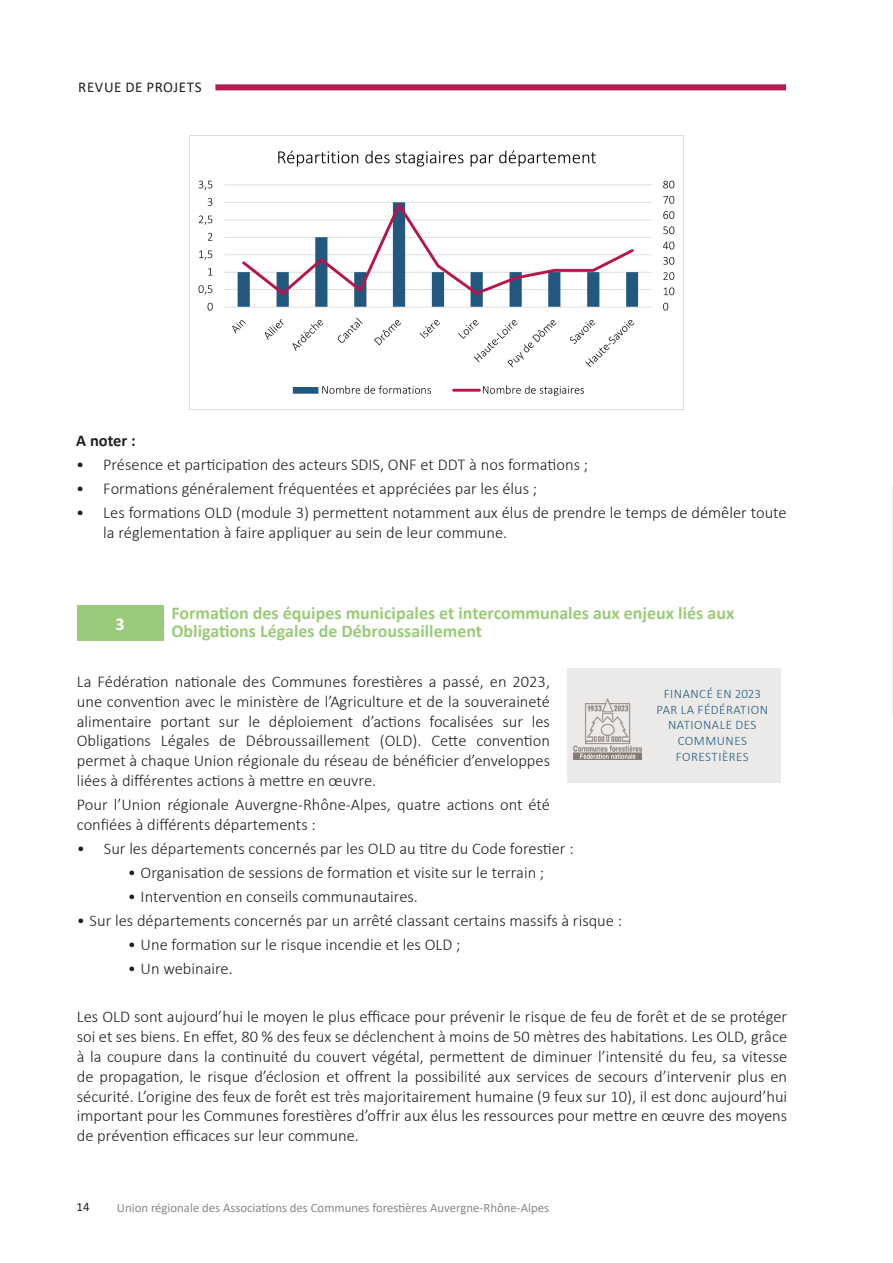
<style>
.page{position:relative;width:893px;height:1263px;background:#fff}
.page>*{position:absolute;margin:0;border:0;box-sizing:border-box;transform-origin:0 0}
.t1{font:700 18px/18px "Calibri";color:#9bcb7a}
.t2{font:700 18px "Calibri";color:#fff}
.t3{font:300 16.5px/19.8px "Calibri";color:#231f20}
.t4{font:700 16.5px "Calibri";color:#231f20}
.Titre_de_section_de_page_-_Noir{font:15px "Calibri";letter-spacing:.04em;color:#231f20}
.t5{font:300 12.9px/15.6px "Calibri";letter-spacing:.04em;color:#205b7f;text-align:center}
.t6{font:12.75px "Calibri";color:#86888b}
.t7{font:12.75px "Calibri";color:#231f20}
</style>
<div class="page">
<div style="left:215px;top:84px;width:571px;height:6px;background:#b31a51"></div>
<img style="left:189px;top:135px;width:494px;height:274px">
<div style="left:77px;top:605px;width:86px;height:36px;background:#9bcb7a"></div>
<div style="left:567px;top:668px;width:214px;height:115px;background:#eceae8"></div>
<img style="left:574px;top:698px;width:67px;height:62px">
<hr style="left:892px;top:487px;width:1px;height:230px;background:#867b72">
<p class="Titre_de_section_de_page_-_Noir" style="left:78px;top:77px;width:125px">REVUE DE PROJETS</p>
<p class="t4" style="left:76px;top:428px;width:61px">A noter :</p>
<p class="t3" style="left:76px;top:454px;width:513px">• Présence et participation des acteurs SDIS, ONF et DDT à nos formations ;</p>
<p class="t3" style="left:76px;top:478px;width:462px">• Formations généralement fréquentées et appréciées par les élus ;</p>
<p class="t3" style="left:103px;top:502px;width:685px;text-indent:-27px">• Les formations OLD (module 3) permettent notamment aux élus de prendre le temps de démêler toute la réglementation à faire appliquer au sein de leur commune.</p>
<p class="t2" style="left:116px;top:611px;width:11px">3</p>
<p class="t1" style="left:171px;top:604px;width:564px">Formation des équipes municipales et intercommunales aux enjeux liés aux<br>Obligations Légales de Débroussaillement</p>
<p class="t3" style="left:77px;top:671px;width:475px;text-align:justify">La Fédération nationale des Communes forestières a passé, en 2023, une convention avec le ministère de l’Agriculture et de la souveraineté alimentaire portant sur le déploiement d’actions focalisées sur les Obligations Légales de Débroussaillement (OLD). Cette convention permet à chaque Union régionale du réseau de bénéficier d’enveloppes liées à différentes actions à mettre en œuvre.</p>
<p class="t3" style="left:77px;top:794px;width:475px">Pour l’Union régionale Auvergne-Rhône-Alpes, quatre actions ont été confiées à différents départements :</p>
<p class="t3" style="left:77px;top:838px;width:498px">• Sur les départements concernés par les OLD au titre du Code forestier :</p>
<p class="t3" style="left:128px;top:862px;width:418px">• Organisation de sessions de formation et visite sur le terrain ;</p>
<p class="t3" style="left:128px;top:886px;width:292px">• Intervention en conseils communautaires.</p>
<p class="t3" style="left:77px;top:910px;width:547px">• Sur les départements concernés par un arrêté classant certains massifs à risque :</p>
<p class="t3" style="left:128px;top:934px;width:334px">• Une formation sur le risque incendie et les OLD ;</p>
<p class="t3" style="left:128px;top:959px;width:106px">• Un webinaire.</p>
<p class="t3" style="left:77px;top:1007px;width:712px;text-align:justify">Les OLD sont aujourd’hui le moyen le plus efficace pour prévenir le risque de feu de forêt et de se protéger soi et ses biens. En effet, 80 % des feux se déclenchent à moins de 50 mètres des habitations. Les OLD, grâce à la coupure dans la continuité du couvert végétal, permettent de diminuer l’intensité du feu, sa vitesse de propagation, le risque d’éclosion et offrent la possibilité aux services de secours d’intervenir plus en sécurité. L’origine des feux de forêt est très majoritairement humaine (9 feux sur 10), il est donc aujourd’hui important pour les Communes forestières d’offrir aux élus les ressources pour mettre en œuvre des moyens de prévention efficaces sur leur commune.</p>
<p class="t5" style="left:657px;top:686px;width:113px">FINANCÉ EN 2023<br>PAR LA FÉDÉRATION<br>NATIONALE DES<br>COMMUNES<br>FORESTIÈRES</p>
<p class="t7" style="left:77px;top:1197px;width:14px">14</p>
<p class="t6" style="left:117px;top:1199px;width:434px">Union régionale des Associations des Communes forestières Auvergne-Rhône-Alpes</p>
</div>
